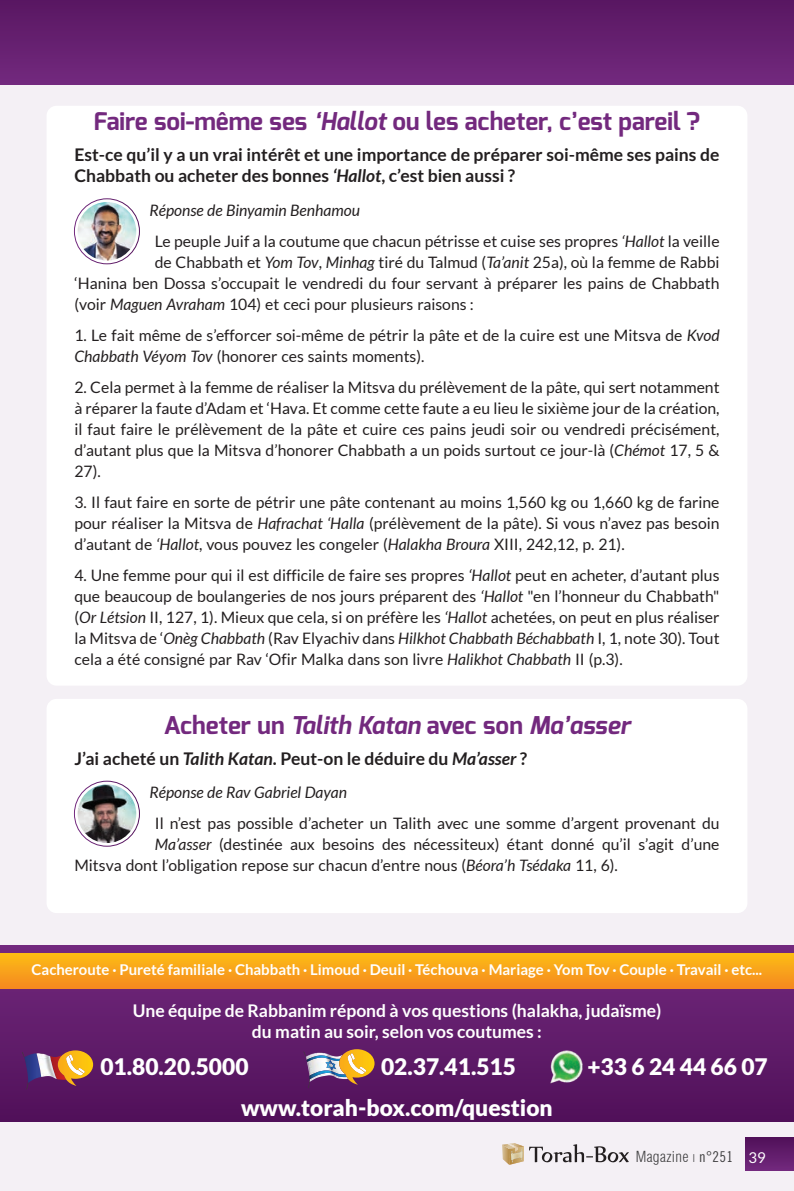
<style>
.page{position:relative;width:794px;height:1191px;background:#fff}
.page>*{position:absolute;margin:0;border:0;box-sizing:border-box;transform-origin:0 0}
.t1{font:700 24.5px "Exo";color:#73297e}
.t2{font:italic 700 24.5px "Exo";color:#73297e}
.t3{font:900 22.75px "Lato";color:#fff}
.t4{font:700 17.5px/21px "Lato";color:#231f20}
.t5{font:700 17.5px/21px "Lato";color:#fff;text-align:center}
.t6{font:15.75px/21px "Lato";color:#231f20;text-align:justify}
.t7{font:italic 15.75px "Lato";color:#231f20}
.t8{font:700 14.88px "Lato";color:#fff}
.t9{font:300 condensed 14.88px "Swiss 721 BT";letter-spacing:.025em;color:#3e3e3f}
.s1{font-style:italic}
.s2{font-style:normal}
.s3{font-size:10.5px}
.s4{font-family:"Trade Gothic LT Std Cn 18";font-weight:400;font-stretch:normal}
.s5{font-family:"Lato";font-weight:400;font-stretch:normal;color:#fff}
</style>
<div class="page">
<div style="left:0;top:84px;width:794px;height:1107px;background:#f4f0f5"></div>
<svg style="left:502px;top:1143px;width:127px;height:21px"></svg>
<svg style="left:745px;top:1137px;width:49px;height:33px;background:#601c6a"></svg>
<div style="left:0;top:0;width:794px;height:84px;background:linear-gradient(to right,#662070,#662070)"></div>
<svg style="left:0;top:0;width:1px;height:84px"></svg>
<svg style="left:1px;top:945px;width:793px;height:176px;background:#5f1b67"></svg>
<svg style="left:1px;top:953px;width:793px;height:35px;background:#f8a31a"></svg>
<img style="left:22px;top:1052px;width:6px;height:37px">
<img style="left:24px;top:1053px;width:17px;height:30px">
<img style="left:57px;top:1055px;width:1px;height:24px">
<img style="left:37px;top:1053px;width:20px;height:26px">
<img style="left:58px;top:1050px;width:35px;height:36px">
<svg style="left:66px;top:1054px;width:19px;height:21px"></svg>
<img style="left:311px;top:1052px;width:28px;height:30px">
<img style="left:311px;top:1055px;width:28px;height:7px">
<img style="left:311px;top:1070px;width:28px;height:9px">
<svg style="left:303px;top:1051px;width:8px;height:37px"></svg>
<svg style="left:325px;top:1060px;width:11px;height:10px"></svg>
<img style="left:339px;top:1049px;width:35px;height:35px">
<svg style="left:348px;top:1053px;width:18px;height:21px"></svg>
<img style="left:549px;top:1049px;width:34px;height:35px">
<div style="left:47px;top:106px;width:700px;height:579px;background:#fff;border-radius:10px"></div>
<div style="left:47px;top:699px;width:700px;height:214px;background:#fff;border-radius:10px"></div>
<img style="left:78px;top:202px;width:58px;height:59px;border-radius:29px">
<div style="left:74px;top:198px;width:66px;height:66px;border:1px solid #fff;border-radius:50%"></div>
<img style="left:78px;top:784px;width:58px;height:59px;border-radius:29px">
<div style="left:74px;top:780px;width:66px;height:66px;border:1px solid #fff;border-radius:50%"></div>
<h1 class="t1" style="left:94px;top:106px;width:608px">Faire soi-même ses <span class="s1">‘Hallot</span> ou les acheter, c’est pareil ?</h1>
<p class="t4" style="left:74px;top:144px;width:646px">Est-ce qu’il y a un vrai intérêt et une importance de préparer soi-même ses pains de<br>Chabbath ou acheter des bonnes <span class="s1">‘Hallot</span>, c’est bien aussi ?</p>
<p class="t6" style="left:155px;top:195px;width:566px;line-height:31px;text-indent:-5px"><span class="s1">Réponse de Binyamin Benhamou<br></span>Le peuple Juif a la coutume que chacun pétrisse et cuise ses propres <span class="s1">‘Hallot</span> la veille</p>
<p class="t6" style="left:74px;top:251px;width:646px;text-indent:80px">de Chabbath et <span class="s1">Yom Tov</span>, <span class="s1">Minhag</span> tiré du Talmud (<span class="s1">Ta’anit</span> 25a), où la femme de Rabbi ‘Hanina ben Dossa s’occupait le vendredi du four servant à préparer les pains de Chabbath (voir <span class="s1">Maguen Avraham</span> 104) et ceci pour plusieurs raisons :</p>
<p class="t6" style="left:74px;top:324px;width:646px">1. Le fait même de s’efforcer soi-même de pétrir la pâte et de la cuire est une Mitsva de <span class="s1">Kvod<br>Chabbath Véyom Tov</span> (honorer ces saints moments).</p>
<p class="t6" style="left:74px;top:376px;width:646px">2. Cela permet à la femme de réaliser la Mitsva du prélèvement de la pâte, qui sert notamment à réparer la faute d’Adam et ‘Hava. Et comme cette faute a eu lieu le sixième jour de la création, il faut faire le prélèvement de la pâte et cuire ces pains jeudi soir ou vendredi précisément, d’autant plus que la Mitsva d’honorer Chabbath a un poids surtout ce jour-là (<span class="s1">Chémot</span> 17, 5 &amp; 27).</p>
<p class="t6" style="left:74px;top:491px;width:646px">3. Il faut faire en sorte de pétrir une pâte contenant au moins 1,560 kg ou 1,660 kg de farine pour réaliser la Mitsva de <span class="s1">Hafrachat ‘Halla</span> (prélèvement de la pâte). Si vous n’avez pas besoin d’autant de <span class="s1">‘Hallot</span>, vous pouvez les congeler (<span class="s1">Halakha Broura</span> XIII, 242,12, p. 21).</p>
<p class="t6" style="left:74px;top:564px;width:646px">4. Une femme pour qui il est difficile de faire ses propres <span class="s1">‘Hallot</span> peut en acheter, d’autant plus que beaucoup de boulangeries de nos jours préparent des <span class="s1">‘Hallot</span> "en l’honneur du Chabbath" (<span class="s1">Or Létsion</span> II, 127, 1). Mieux que cela, si on préfère les <span class="s1">‘Hallot</span> achetées, on peut en plus réaliser la Mitsva de ‘<span class="s1">Onèg Chabbath</span> (Rav Elyachiv dans <span class="s1">Hilkhot Chabbath Béchabbath</span> I, 1, note 30). Tout cela a été consigné par Rav ‘Ofir Malka dans son livre <span class="s1">Halikhot Chabbath</span> II (p.3).</p>
<h1 class="t2" style="left:164px;top:709px;width:468px"><span class="s2">Acheter un</span> Talith Katan <span class="s2">avec son</span> Ma’asser</h1>
<p class="t4" style="left:74px;top:747px;width:454px">J’ai acheté un <span class="s1">Talith Katan</span>. Peut-on le déduire du <span class="s1">Ma’asser</span> ?</p>
<p class="t7" style="left:149px;top:784px;width:199px">Réponse de Rav Gabriel Dayan</p>
<p class="t6" style="left:155px;top:813px;width:566px">Il n’est pas possible d’acheter un Talith avec une somme d’argent provenant du</p>
<p class="t6" style="left:155px;top:834px;width:566px"><span class="s1">Ma’asser</span> (destinée aux besoins des nécessiteux) étant donné qu’il s’agit d’une</p>
<p class="t6" style="left:74px;top:855px;width:545px">Mitsva dont l’obligation repose sur chacun d’entre nous (<span class="s1">Béora’h Tsédaka</span> 11, 6).</p>
<p class="t8" style="left:32px;top:961px;width:732px">Cacheroute · Pureté familiale · Chabbath · Limoud · Deuil · Téchouva · Mariage · Yom Tov · Couple · Travail · etc...</p>
<p class="t5" style="left:133px;top:999px;width:530px">Une équipe de Rabbanim répond à vos questions (halakha, judaïsme) du matin au soir, selon vos coutumes :</p>
<h2 class="t3" style="left:100px;top:1053px;width:150px">01.80.20.5000</h2>
<h2 class="t3" style="left:381px;top:1053px;width:136px">02.37.41.515</h2>
<h2 class="t3" style="left:587px;top:1053px;width:182px">+33 6 24 44 66 07</h2>
<h2 class="t3" style="left:241px;top:1094px;width:313px">www.torah-box.com/question</h2>
<p class="t9" style="left:635px;top:1148px;width:131px">Magazine <span class="s3">I</span> <span class="s4">n°251</span> <span class="s5">39</span></p>
</div>
